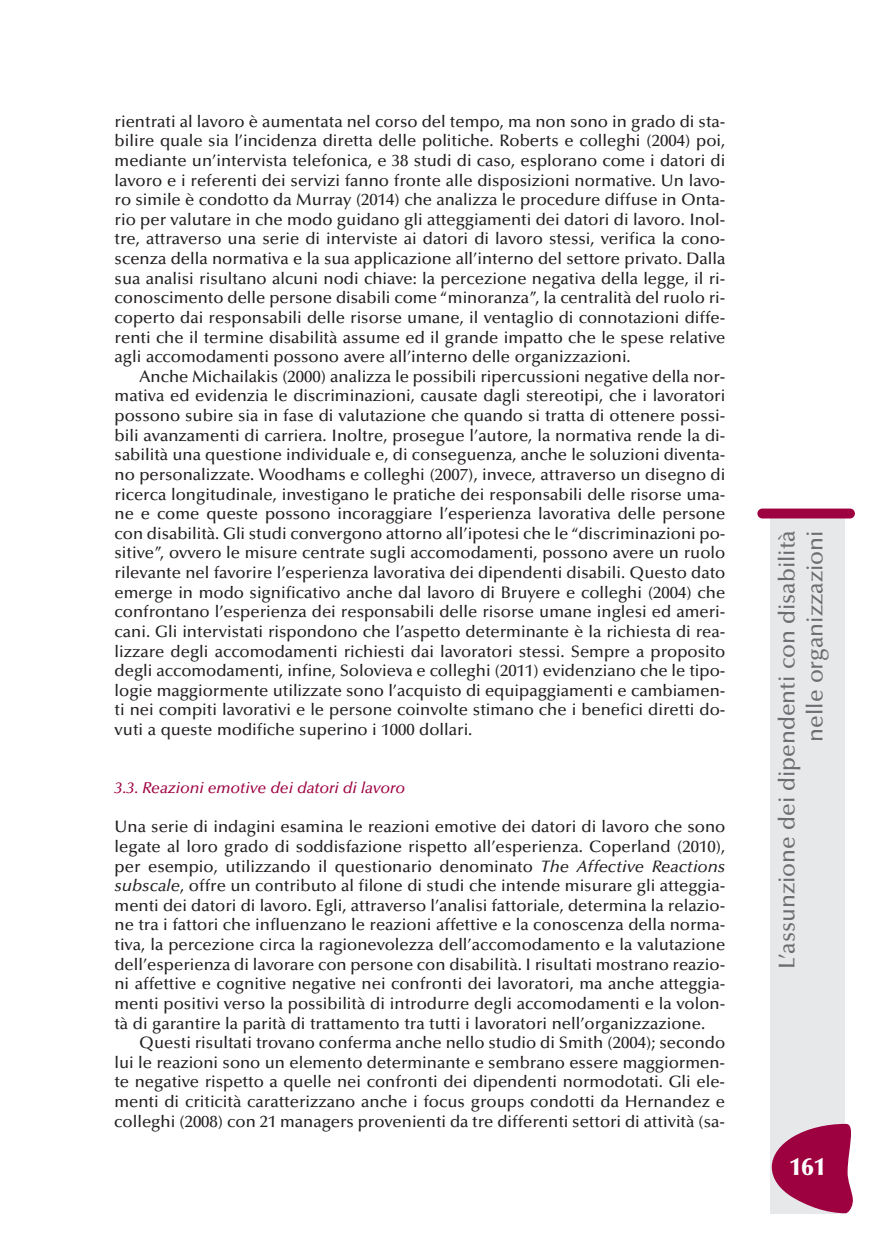
<style>
.page{position:relative;width:869px;height:1241px;background:#fff}
.page>*{position:absolute;margin:0;border:0;box-sizing:border-box;transform-origin:0 0}
.t1{font:900 24.5px "Optima";color:#fff}
.t2{font:500 22.75px/28px "Optima";color:#6c6d70;text-align:right}
.t3{font:500 16.62px/19.6px "Optima";color:#231f20;text-align:justify}
.t4{font:italic 500 15.75px "Optima";color:#9d0140}
.s1{font-style:italic}
</style>
<div class="page">
<div style="left:770px;top:516px;width:74px;height:697px;background:#e7e8e9"></div>
<div style="left:757px;top:508px;width:97px;height:10px;background:#9d0140;border-radius:5px"></div>
<svg style="left:771px;top:1123px;width:82px;height:89px"></svg>
<p class="t3" style="left:115px;top:113px;width:612px">rientrati al lavoro è aumentata nel corso del tempo, ma non sono in grado di sta&shy;bilire quale sia l’incidenza diretta delle politiche. Roberts e colleghi (2004) poi, mediante un’intervista telefonica, e 38 studi di caso, esplorano come i datori di lavoro e i referenti dei servizi fanno fronte alle disposizioni normative. Un lavo&shy;ro simile è condotto da Murray (2014) che analizza le procedure diffuse in Onta&shy;rio per valutare in che modo guidano gli atteggiamenti dei datori di lavoro. Inol&shy;tre, attraverso una serie di interviste ai datori di lavoro stessi, verifica la cono&shy;scenza della normativa e la sua applicazione all’interno del settore privato. Dalla sua analisi risultano alcuni nodi chiave: la percezione negativa della legge, il ri&shy;conoscimento delle persone disabili come “minoranza”, la centralità del ruolo ri&shy;coperto dai responsabili delle risorse umane, il ventaglio di connotazioni diffe&shy;renti che il termine disabilità assume ed il grande impatto che le spese relative agli accomodamenti possono avere all’interno delle organizzazioni.</p>
<p class="t3" style="left:114px;top:368px;width:612px;text-indent:25px">Anche Michailakis (2000) analizza le possibili ripercussioni negative della nor&shy;mativa ed evidenzia le discriminazioni, causate dagli stereotipi, che i lavoratori possono subire sia in fase di valutazione che quando si tratta di ottenere possi&shy;bili avanzamenti di carriera. Inoltre, prosegue l’autore, la normativa rende la di&shy;sabilità una questione individuale e, di conseguenza, anche le soluzioni diventa&shy;no personalizzate. Woodhams e colleghi (2007), invece, attraverso un disegno di ricerca longitudinale, investigano le pratiche dei responsabili delle risorse uma&shy;ne e come queste possono incoraggiare l’esperienza lavorativa delle persone con disabilità. Gli studi convergono attorno all’ipotesi che le“discriminazioni po&shy;sitive”, ovvero le misure centrate sugli accomodamenti, possono avere un ruolo rilevante nel favorire l’esperienza lavorativa dei dipendenti disabili. Questo dato emerge in modo significativo anche dal lavoro di Bruyere e colleghi (2004) che confrontano l’esperienza dei responsabili delle risorse umane inglesi ed ameri&shy;cani. Gli intervistati rispondono che l’aspetto determinante è la richiesta di rea&shy;lizzare degli accomodamenti richiesti dai lavoratori stessi. Sempre a proposito degli accomodamenti, infine, Solovieva e colleghi (2011) evidenziano che le tipo&shy;logie maggiormente utilizzate sono l’acquisto di equipaggiamenti e cambiamen&shy;ti nei compiti lavorativi e le persone coinvolte stimano che i benefici diretti do&shy;vuti a queste modifiche superino i 1000 dollari.</p>
<p class="t4" style="left:115px;top:781px;width:292px">3.3. Reazioni emotive dei datori di lavoro</p>
<p class="t3" style="left:114px;top:818px;width:612px">Una serie di indagini esamina le reazioni emotive dei datori di lavoro che sono legate al loro grado di soddisfazione rispetto all’esperienza. Coperland (2010), per esempio, utilizzando il questionario denominato <span class="s1">The Affective Reactions subscale</span>, offre un contributo al filone di studi che intende misurare gli atteggia&shy;menti dei datori di lavoro. Egli, attraverso l’analisi fattoriale, determina la relazio&shy;ne tra i fattori che influenzano le reazioni affettive e la conoscenza della norma&shy;tiva, la percezione circa la ragionevolezza dell’accomodamento e la valutazione dell’esperienza di lavorare con persone con disabilità. I risultati mostrano reazio&shy;ni affettive e cognitive negative nei confronti dei lavoratori, ma anche atteggia&shy;menti positivi verso la possibilità di introdurre degli accomodamenti e la volon&shy;tà di garantire la parità di trattamento tra tutti i lavoratori nell’organizzazione.</p>
<p class="t3" style="left:114px;top:1034px;width:612px;text-indent:25px">Questi risultati trovano conferma anche nello studio di Smith (2004); secondo lui le reazioni sono un elemento determinante e sembrano essere maggiormen&shy;te negative rispetto a quelle nei confronti dei dipendenti normodotati. Gli ele&shy;menti di criticità caratterizzano anche i focus groups condotti da Hernandez e colleghi (2008) con 21 managers provenienti da tre differenti settori di attività (sa-</p>
<h2 class="t2" style="left:774px;top:968px;width:440px;rotate:-90deg">L’assunzione dei dipendenti con disabilità nelle organizzazioni</h2>
<h1 class="t1" style="left:789px;top:1156px;width:38px">161</h1>
</div>
